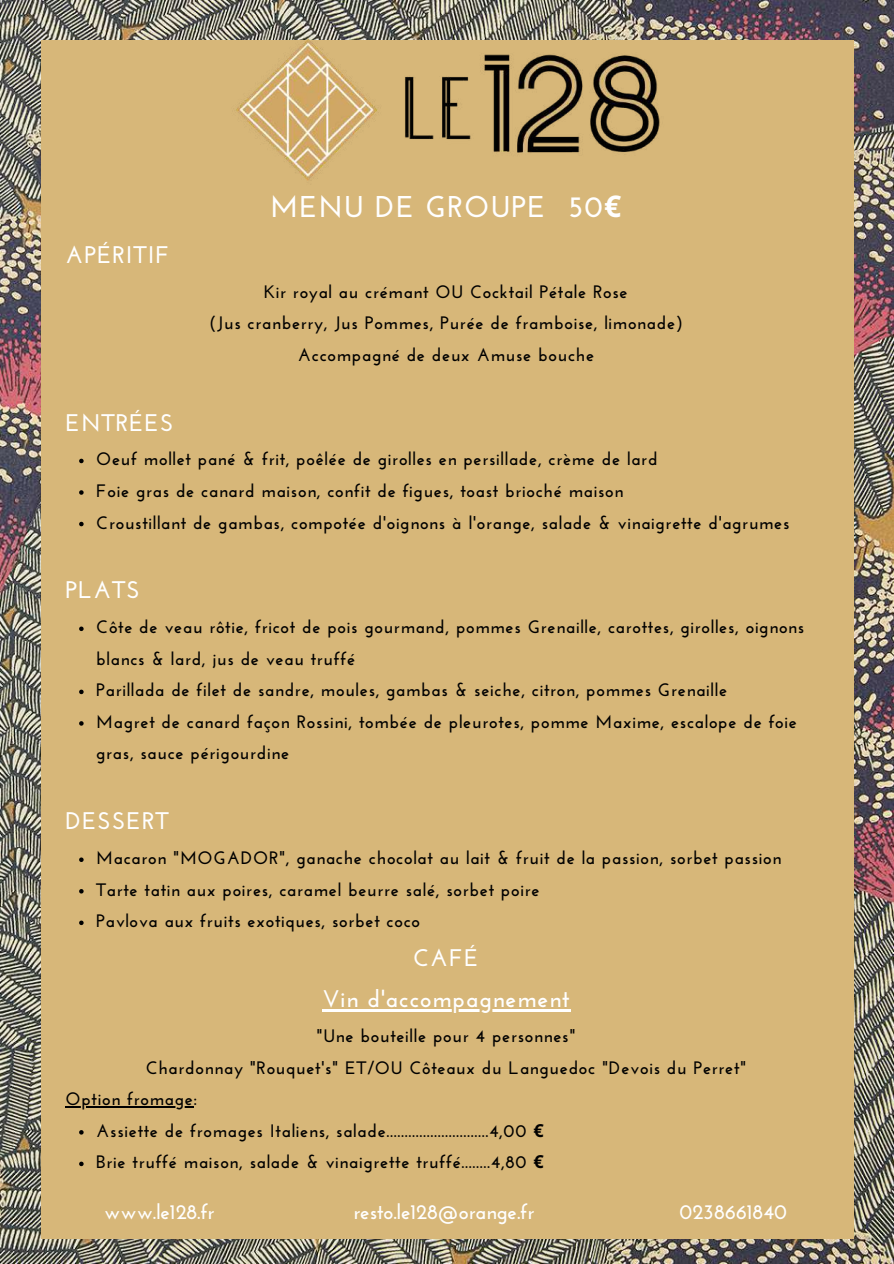
<style>
.page{position:relative;width:894px;height:1264px;background:#fff}
.page>*{position:absolute;margin:0;border:0;box-sizing:border-box;transform-origin:0 0}
.t1{font:700 30px "Josefin Sans";letter-spacing:.04em;color:#fff}
.t2{font:700 24px/41.7px "Josefin Sans";letter-spacing:.04em;color:#fff;text-align:center}
.t3{font:700 21px "Josefin Sans";color:#fff}
.t4{font:700 18px/31.5px "Josefin Sans";letter-spacing:.04em;color:#000}
.s1{font-family:"Noto Sans"}
</style>
<div class="page">
<img style="left:0;top:0;width:893px;height:1263px">
<div style="left:41px;top:41px;width:812px;height:201px;background:#d7b779"></div>
<img style="left:214px;top:12px;width:466px;height:169px">
<div style="left:41px;top:191px;width:812px;height:1047px;background:#d7b779"></div>
<svg style="left:79px;top:458px;width:5px;height:5px"></svg>
<svg style="left:79px;top:490px;width:5px;height:5px"></svg>
<svg style="left:79px;top:522px;width:5px;height:4px"></svg>
<svg style="left:79px;top:626px;width:5px;height:5px"></svg>
<svg style="left:79px;top:689px;width:5px;height:5px"></svg>
<svg style="left:79px;top:721px;width:5px;height:4px"></svg>
<svg style="left:79px;top:857px;width:5px;height:5px"></svg>
<svg style="left:79px;top:889px;width:5px;height:4px"></svg>
<svg style="left:79px;top:920px;width:5px;height:5px"></svg>
<svg style="left:79px;top:1130px;width:5px;height:4px"></svg>
<svg style="left:79px;top:1161px;width:5px;height:5px"></svg>
<hr style="left:322px;top:1009px;width:248px;height:2px;background:#fff">
<hr style="left:66px;top:1106px;width:128px;height:1px;background:#000">
<h2 class="t2" style="left:66px;top:236px;width:105px">APÉRITIF</h2>
<h2 class="t2" style="left:66px;top:403px;width:109px">ENTRÉES</h2>
<h1 class="t1" style="left:270px;top:194px;width:353px">MENU DE GROUPE 50<span class="s1">€</span></h1>
<p class="t4" style="left:209px;top:277px;width:475px;text-align:center">Kir royal au crémant OU Cocktail Pétale Rose<br>(Jus cranberry, Jus Pommes, Purée de framboise, limonade)<br>Accompagné de deux Amuse bouche</p>
<p class="t4" style="left:96px;top:445px;width:694px">Oeuf mollet pané &amp; frit, poêlée de girolles en persillade, crème de lard<br>Foie gras de canard maison, confit de figues, toast brioché maison<br>Croustillant de gambas, compotée d'oignons à l'orange, salade &amp; vinaigrette d'agrumes</p>
<h2 class="t2" style="left:66px;top:571px;width:76px">PLATS</h2>
<p class="t4" style="left:96px;top:613px;width:709px">Côte de veau rôtie, fricot de pois gourmand, pommes Grenaille, carottes, girolles, oignons blancs &amp; lard, jus de veau truffé<br>Parillada de filet de sandre, moules, gambas &amp; seiche, citron, pommes Grenaille<br>Magret de canard façon Rossini, tombée de pleurotes, pomme Maxime, escalope de foie gras, sauce périgourdine</p>
<h2 class="t2" style="left:66px;top:802px;width:105px">DESSERT</h2>
<p class="t4" style="left:96px;top:844px;width:686px">Macaron "MOGADOR", ganache chocolat au lait &amp; fruit de la passion, sorbet passion<br>Tarte tatin aux poires, caramel beurre salé, sorbet poire<br>Pavlova aux fruits exotiques, sorbet coco</p>
<h2 class="t2" style="left:322px;top:938px;width:248px">CAFÉ<br>Vin d'accompagnement</h2>
<p class="t4" style="left:316px;top:1021px;width:260px">"Une bouteille pour 4 personnes"</p>
<p class="t4" style="left:146px;top:1053px;width:602px">Chardonnay "Rouquet's" ET/OU Côteaux du Languedoc "Devois du Perret"</p>
<p class="t4" style="left:66px;top:1085px;width:133px">Option fromage:</p>
<p class="t4" style="left:96px;top:1116px;width:449px">Assiette de fromages Italiens, salade............................4,00 <span class="s1">€<br></span>Brie truffé maison, salade &amp; vinaigrette truffé........4,80 <span class="s1">€</span></p>
<p class="t3" style="left:104px;top:1203px;width:112px">www.le128.fr</p>
<p class="t3" style="left:353px;top:1203px;width:182px">resto.le128@orange.fr</p>
<p class="t3" style="left:679px;top:1203px;width:109px">0238661840</p>
</div>
